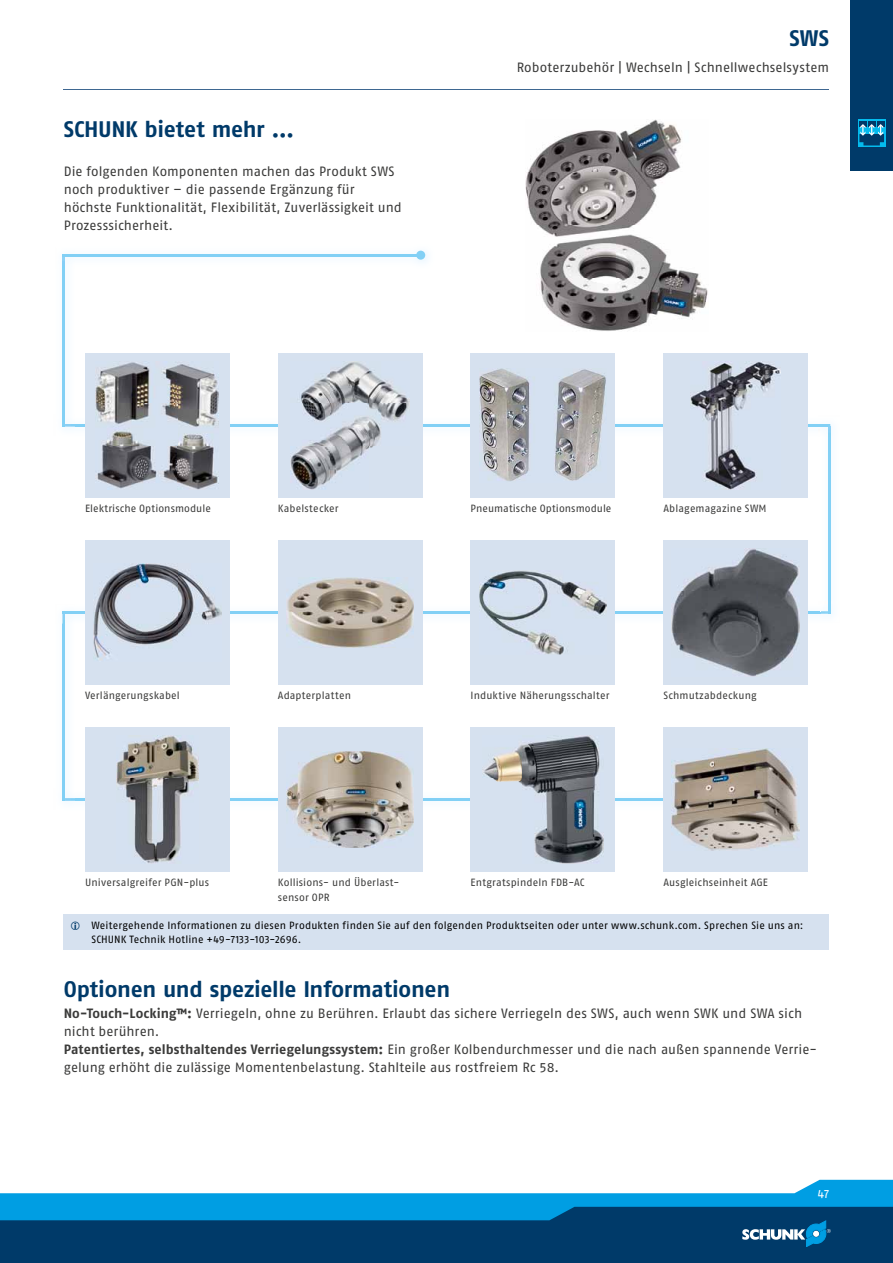
<style>
.page{position:relative;width:893px;height:1263px;background:#fff}
.page>*{position:absolute;margin:0;border:0;box-sizing:border-box;transform-origin:0 0}
.t1{font:700 22.5px "SCHUNK Fago Pro";letter-spacing:-.01em;color:#003a69}
.t2{font:13.5px/18px "SCHUNK Fago Pro";letter-spacing:.005em;color:#3b3b3a}
.t3{font:12px "SCHUNK Fago Pro";color:#fff}
.t4{font:10.5px/14.2px "SCHUNK Fago Pro";letter-spacing:.01em;color:#3b3b3a}
.t5{font:10.5px/14.2px "SCHUNK Fago Pro";letter-spacing:.01em;color:#000}
.s1{font-weight:700}
</style>
<div class="page">
<div style="left:0;top:1202px;width:893px;height:61px;background:#003a69"></div>
<svg style="left:0;top:1180px;width:893px;height:67px"></svg>
<div style="left:850px;top:0;width:43px;height:171px;background:#003a69"></div>
<svg style="left:858px;top:120px;width:27px;height:27px"></svg>
<svg style="left:859px;top:121px;width:25px;height:24px"></svg>
<img style="left:75px;top:789px;width:588px;height:21px">
<hr style="left:63px;top:798px;width:691px;height:2px;background:#82d0f5">
<img style="left:62px;top:624px;width:1px;height:165px">
<img style="left:62px;top:789px;width:13px;height:13px">
<svg style="left:65px;top:798px;width:10px;height:2px"></svg>
<hr style="left:63px;top:611px;width:2px;height:189px;background:#82d0f5">
<img style="left:76px;top:604px;width:742px;height:19px">
<svg style="left:62px;top:611px;width:14px;height:13px"></svg>
<hr style="left:63px;top:611px;width:767px;height:2px;background:#82d0f5">
<img style="left:830px;top:436px;width:1px;height:166px">
<svg style="left:818px;top:602px;width:14px;height:14px"></svg>
<hr style="left:828px;top:424px;width:2px;height:189px;background:#82d0f5">
<img style="left:76px;top:426px;width:742px;height:11px">
<img style="left:830px;top:424px;width:2px;height:12px">
<svg style="left:818px;top:426px;width:12px;height:5px"></svg>
<hr style="left:63px;top:424px;width:767px;height:2px;background:#82d0f5">
<img style="left:62px;top:270px;width:14px;height:157px">
<img style="left:62px;top:417px;width:13px;height:11px">
<svg style="left:65px;top:415px;width:11px;height:11px"></svg>
<hr style="left:63px;top:254px;width:2px;height:172px;background:#82d0f5">
<img style="left:76px;top:250px;width:352px;height:12px">
<svg style="left:62px;top:254px;width:14px;height:16px"></svg>
<hr style="left:63px;top:254px;width:359px;height:2px;background:#82d0f5">
<div style="left:416px;top:251px;width:9px;height:9px;background:#82d0f5;border-radius:50%"></div>
<hr style="left:64px;top:89px;width:765px;height:1px;background:#3e6791">
<img style="left:525px;top:119px;width:183px;height:212px">
<div style="left:85px;top:353px;width:145px;height:144px;background:#d6e1ef"></div>
<img style="left:96px;top:362px;width:123px;height:127px">
<div style="left:278px;top:353px;width:144px;height:144px;background:#d6e1ef"></div>
<img style="left:291px;top:361px;width:119px;height:128px">
<div style="left:471px;top:353px;width:144px;height:144px;background:#d6e1ef"></div>
<img style="left:479px;top:368px;width:127px;height:113px">
<div style="left:663px;top:353px;width:145px;height:144px;background:#d6e1ef"></div>
<img style="left:691px;top:361px;width:89px;height:128px">
<div style="left:663px;top:540px;width:145px;height:145px;background:#d6e1ef"></div>
<img style="left:672px;top:549px;width:127px;height:127px">
<div style="left:471px;top:540px;width:144px;height:145px;background:#d6e1ef"></div>
<img style="left:479px;top:570px;width:128px;height:84px">
<div style="left:278px;top:540px;width:144px;height:145px;background:#d6e1ef"></div>
<img style="left:286px;top:578px;width:128px;height:69px">
<div style="left:85px;top:540px;width:145px;height:145px;background:#d6e1ef"></div>
<img style="left:94px;top:563px;width:127px;height:97px">
<div style="left:85px;top:727px;width:145px;height:145px;background:#d6e1ef"></div>
<img style="left:116px;top:736px;width:82px;height:127px">
<div style="left:278px;top:727px;width:144px;height:145px;background:#d6e1ef"></div>
<img style="left:286px;top:751px;width:128px;height:97px">
<div style="left:471px;top:727px;width:144px;height:145px;background:#d6e1ef"></div>
<img style="left:483px;top:736px;width:120px;height:127px">
<div style="left:663px;top:727px;width:145px;height:145px;background:#d6e1ef"></div>
<img style="left:672px;top:749px;width:127px;height:101px">
<div style="left:64px;top:914px;width:765px;height:36px;background:#d6e1ef"></div>
<h1 class="t1" style="left:789px;top:24px;width:41px">SWS</h1>
<h1 class="t1" style="left:64px;top:116px;width:232px">SCHUNK bietet mehr ...</h1>
<p class="t2" style="left:64px;top:162px;width:340px">Die folgenden Komponenten machen das Produkt SWS noch produktiver – die passende Ergänzung für höchste Funktionalität, Flexibilität, Zuverlässigkeit und Prozesssicherheit.</p>
<p class="t2" style="left:517px;top:59px;width:314px">Roboterzubehör | Wechseln | Schnellwechselsystem</p>
<p class="t4" style="left:85px;top:501px;width:127px">Elektrische Optionsmodule</p>
<p class="t4" style="left:278px;top:501px;width:62px">Kabelstecker</p>
<p class="t4" style="left:471px;top:501px;width:142px">Pneumatische Optionsmodule</p>
<p class="t4" style="left:663px;top:501px;width:105px">Ablagemagazine SWM</p>
<p class="t4" style="left:85px;top:688px;width:96px">Verlängerungskabel</p>
<p class="t4" style="left:278px;top:688px;width:75px">Adapterplatten</p>
<p class="t4" style="left:471px;top:688px;width:140px">Induktive Näherungsschalter</p>
<p class="t4" style="left:663px;top:688px;width:95px">Schmutzabdeckung</p>
<p class="t4" style="left:85px;top:876px;width:126px">Universalgreifer PGN-plus</p>
<p class="t4" style="left:278px;top:876px;width:123px">Kollisions- und Überlast&shy;sensor OPR</p>
<p class="t4" style="left:471px;top:876px;width:116px">Entgratspindeln FDB-AC</p>
<p class="t4" style="left:663px;top:876px;width:106px">Ausgleichseinheit AGE</p>
<p class="t5" style="left:91px;top:918px;width:714px">Weitergehende Informationen zu diesen Produkten finden Sie auf den folgenden Produktseiten oder unter www.schunk.com. Sprechen Sie uns an:<br>SCHUNK Technik Hotline +49-7133-103-2696.</p>
<h1 class="t1" style="left:64px;top:976px;width:388px">Optionen und spezielle Informationen</h1>
<p class="t2" style="left:64px;top:1004px;width:755px"><span class="s1">No-Touch-Locking™:</span> Verriegeln, ohne zu Berühren. Erlaubt das sichere Verriegeln des SWS, auch wenn SWK und SWA sich nicht berühren.<br><span class="s1">Patentiertes, selbsthaltendes Verriegelungssystem:</span> Ein großer Kolbendurchmesser und die nach außen spannende Verrie&shy;gelung erhöht die zulässige Momentenbelastung. Stahlteile aus rostfreiem Rc 58.</p>
<p class="t3" style="left:818px;top:1186px;width:13px">47</p>
</div>
